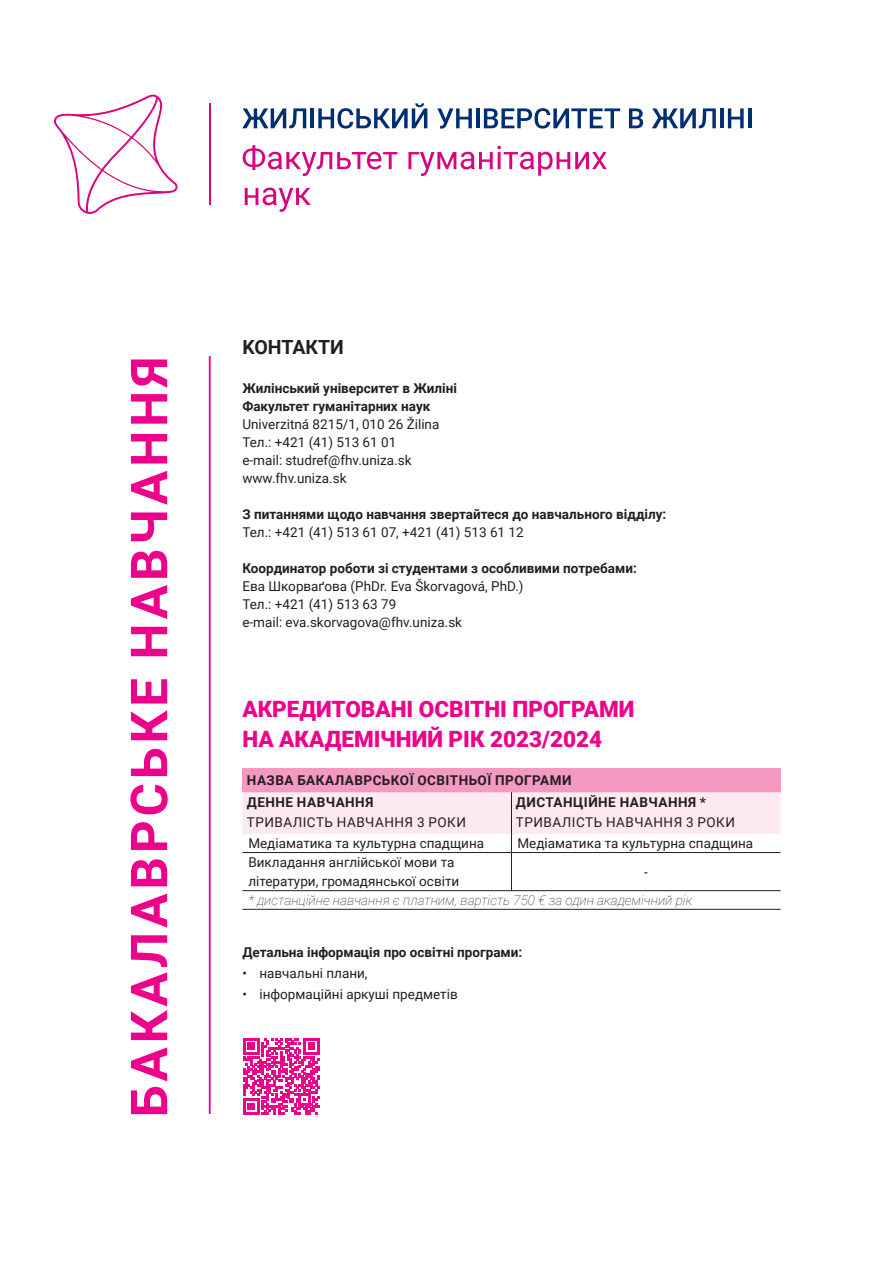
<style>
.page{position:relative;width:893px;height:1263px;background:#fff}
.page>*{position:absolute;margin:0;border:0;box-sizing:border-box;transform-origin:0 0}
.t1{font:700 51px "Roboto";letter-spacing:.075em;color:#ed028c}
.NADPIS{font:900 22.5px "Roboto";color:#ed028c}
.podnadpis{font:700 19.5px "Roboto";color:#231f20}
.text{font:13.5px/19.5px "Roboto";color:#231f20}
.text-2{font:700 13.5px "Roboto";color:#231f20}
.text-3{font:700 13.5px "Roboto";letter-spacing:.035em;color:#231f20}
.text-4{font:italic 100 13.5px "Roboto";color:#231f20}
.text-5{font:13.5px "Roboto";letter-spacing:.035em;color:#231f20}
</style>
<div class="page">
<div style="left:242px;top:768px;width:539px;height:24px;background:#f499c2"></div>
<svg style="left:242px;top:792px;width:539px;height:60px"></svg>
<hr style="left:242px;top:852px;width:269px;height:1px;background:#231f20">
<hr style="left:511px;top:852px;width:270px;height:1px;background:#231f20">
<hr style="left:511px;top:853px;width:1px;height:37px;background:#231f20">
<hr style="left:242px;top:890px;width:269px;height:1px;background:#231f20">
<hr style="left:511px;top:890px;width:270px;height:1px;background:#231f20">
<hr style="left:242px;top:909px;width:269px;height:1px;background:#231f20">
<hr style="left:511px;top:909px;width:270px;height:1px;background:#231f20">
<hr style="left:209px;top:356px;width:2px;height:758px;background:#ed028c">
<svg style="left:243px;top:1038px;width:77px;height:76px"></svg>
<hr style="left:209px;top:103px;width:2px;height:102px;background:#d9037d">
<svg style="left:54px;top:94px;width:124px;height:120px"></svg>
<svg style="left:242px;top:108px;width:64px;height:20px"></svg>
<hr style="left:311px;top:108px;width:3px;height:20px;background:#002e73">
<svg style="left:318px;top:103px;width:109px;height:26px"></svg>
<svg style="left:437px;top:108px;width:35px;height:21px"></svg>
<hr style="left:476px;top:108px;width:4px;height:20px;background:#002e73">
<svg style="left:484px;top:108px;width:136px;height:21px"></svg>
<svg style="left:629px;top:108px;width:14px;height:20px"></svg>
<svg style="left:652px;top:108px;width:64px;height:20px"></svg>
<hr style="left:720px;top:108px;width:4px;height:20px;background:#002e73">
<svg style="left:728px;top:108px;width:16px;height:20px"></svg>
<hr style="left:748px;top:108px;width:3px;height:20px;background:#002e73">
<svg style="left:243px;top:145px;width:154px;height:31px"></svg>
<svg style="left:408px;top:146px;width:199px;height:30px"></svg>
<svg style="left:245px;top:188px;width:66px;height:24px"></svg>
<p class="t1" style="left:113px;top:1117px;width:763px;rotate:-90deg">БАКАЛАВРСЬКЕ НАВЧАННЯ</p>
<p class="podnadpis" style="left:242px;top:333px;width:103px">KОНТАКТИ</p>
<p class="text-2" style="left:242px;top:378px;width:216px">Жилінський університет в Жиліні</p>
<p class="text-2" style="left:242px;top:396px;width:189px">Факультет гуманітарних наук</p>
<p class="text" style="left:242px;top:414px;width:199px">Univerzitná 8215/1, 010 26 Žilina</p>
<p class="text" style="left:242px;top:432px;width:155px">Тел.: +421 (41) 513 61 01</p>
<p class="text" style="left:242px;top:450px;width:171px">e-mail: studref@fhv.uniza.sk</p>
<p class="text" style="left:242px;top:468px;width:106px">www.fhv.uniza.sk</p>
<p class="text-2" style="left:242px;top:504px;width:426px">З питаннями щодо навчання звертайтеся до навчального відділу:</p>
<p class="text" style="left:242px;top:522px;width:283px">Тел.: +421 (41) 513 61 07, +421 (41) 513 61 12</p>
<p class="text-2" style="left:242px;top:558px;width:396px">Координатор роботи зі студентами з особливими потребами:</p>
<p class="text" style="left:242px;top:576px;width:283px">Ева Шкорваґова (PhDr. Eva Škorvagová, PhD.)</p>
<p class="text" style="left:242px;top:594px;width:155px">Тел.: +421 (41) 513 63 79</p>
<p class="text" style="left:242px;top:612px;width:221px">e-mail: eva.skorvagova@fhv.uniza.sk</p>
<p class="NADPIS" style="left:242px;top:693px;width:394px">АКРЕДИТОВАНІ ОСВІТНІ ПРОГРАМИ</p>
<p class="NADPIS" style="left:242px;top:723px;width:361px">НА АКАДЕМІЧНИЙ РІК 2023/2024</p>
<p class="text-3" style="left:247px;top:771px;width:326px">НАЗВА БАКАЛАВРСЬКОЇ ОСВІТНЬОЇ ПРОГРАМИ</p>
<p class="text-3" style="left:247px;top:792px;width:128px">ДЕННЕ НАВЧАННЯ</p>
<p class="text-3" style="left:516px;top:792px;width:191px">ДИСТАНЦІЙНЕ НАВЧАННЯ *</p>
<p class="text-5" style="left:247px;top:813px;width:221px">ТРИВАЛІСТЬ НАВЧАННЯ 3 РОКИ</p>
<p class="text-5" style="left:516px;top:813px;width:221px">ТРИВАЛІСТЬ НАВЧАННЯ 3 РОКИ</p>
<p class="text" style="left:248px;top:833px;width:237px">Медіаматика та культурна спадщина</p>
<p class="text" style="left:517px;top:833px;width:237px">Медіаматика та культурна спадщина</p>
<p class="text" style="left:248px;top:852px;width:212px">Викладання англійської мови та літератури, громадянської освіти</p>
<p class="text" style="left:644px;top:862px;width:5px">-</p>
<p class="text-4" style="left:248px;top:891px;width:445px">* дистанційне навчання є платним, вартість 750 € за один академічний рік</p>
<p class="text-2" style="left:242px;top:942px;width:281px">Детальна інформація про освітні програми:</p>
<p class="text" style="left:242px;top:963px;width:127px">• навчальні плани,</p>
<p class="text" style="left:242px;top:984px;width:217px">• інформаційні аркуші предметів</p>
</div>
